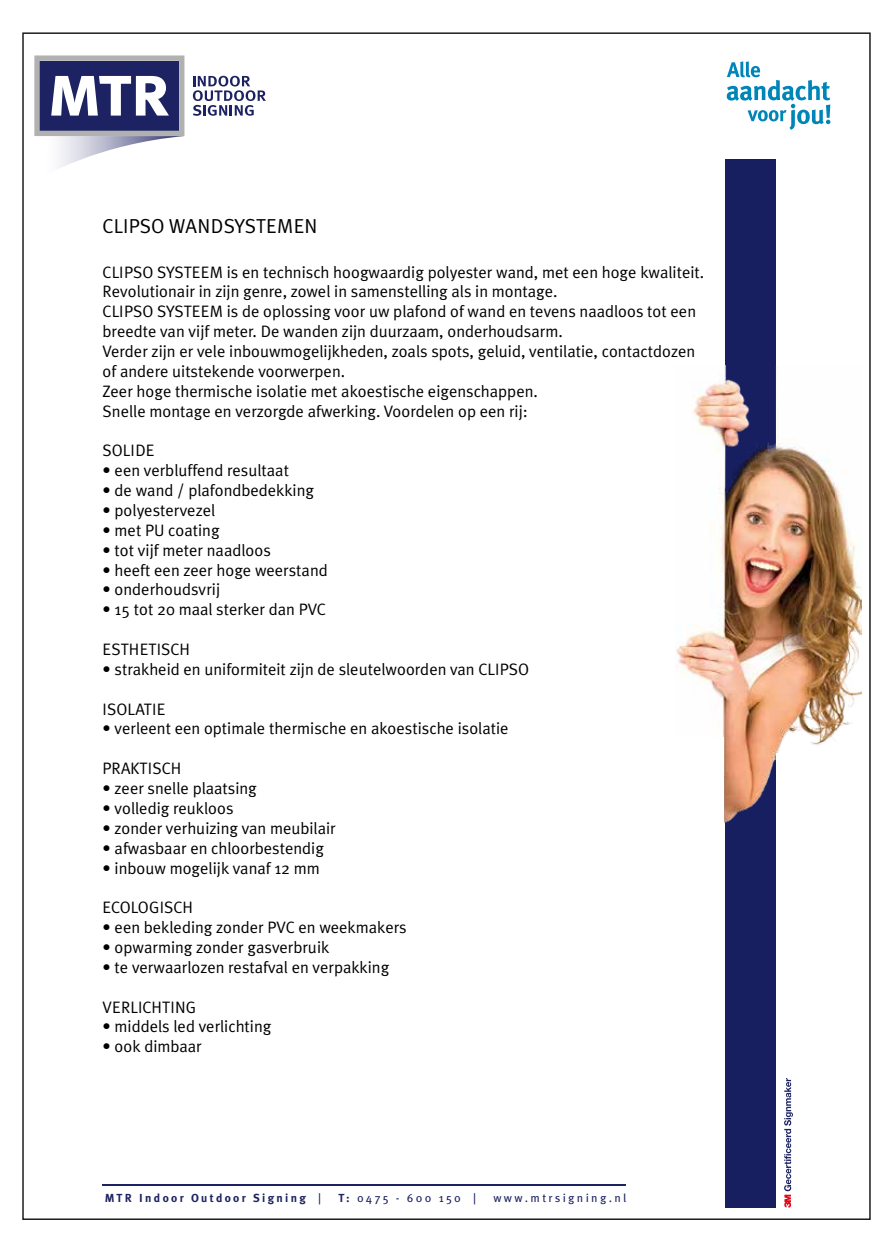
<style>
.page{position:relative;width:893px;height:1240px;background:#fff}
.page>*{position:absolute;margin:0;border:0;box-sizing:border-box;transform-origin:0 0}
.t1{font:20.25px "Meta Plus Normal";letter-spacing:.005em;color:#000}
.t2{font:16.5px/19.8px "Meta Plus Normal";color:#000}
.t3{font:11.7px "Meta Pro";letter-spacing:.2em;color:#1d2362}
.t4{font:700 11.7px "Meta Plus";letter-spacing:.2em;color:#1d2362}
.s1{font-family:"Meta Pro";font-weight:400}
.s2{font-family:"Meta Plus";font-weight:700}
</style>
<div class="page">
<div style="left:22px;top:32px;width:849px;height:1188px;background:#fff;border:2px solid #1d1d1b"></div>
<svg style="left:727px;top:61px;width:103px;height:69px"></svg>
<div style="left:725px;top:159px;width:51px;height:1048px;background:#171f61"></div>
<img style="left:675px;top:365px;width:187px;height:459px">
<svg style="left:784px;top:1078px;width:9px;height:129px"></svg>
<svg style="left:193px;top:76px;width:73px;height:40px"></svg>
<svg style="left:34px;top:55px;width:150px;height:113px"></svg>
<hr style="left:103px;top:1184px;width:523px;height:1px;background:#1d2362">
<div style="left:675px;top:737px;width:49px;height:109px;background:#fff"></div>
<div style="left:776px;top:753px;width:49px;height:110px;background:#fff"></div>
<p class="t1" style="left:103px;top:214px;width:216px">CLIPSO WANDSYSTEMEN</p>
<p class="t2" style="left:103px;top:262px;width:603px">CLIPSO SYSTEEM is en technisch hoogwaardig polyester wand, met een hoge kwaliteit.<br>Revolutionair in zijn genre, zowel in samenstelling als in montage.<br>CLIPSO SYSTEEM is de oplossing voor uw plafond of wand en tevens naadloos tot een breedte van vijf meter. De wanden zijn duurzaam, onderhoudsarm.<br>Verder zijn er vele inbouwmogelijkheden, zoals spots, geluid, ventilatie, contactdozen of andere uitstekende voorwerpen.<br>Zeer hoge thermische isolatie met akoestische eigenschappen.<br>Snelle montage en verzorgde afwerking. Voordelen op een rij:</p>
<p class="t2" style="left:103px;top:440px;width:53px">SOLIDE</p>
<p class="t2" style="left:103px;top:460px;width:188px">• een verbluffend resultaat</p>
<p class="t2" style="left:103px;top:480px;width:213px">• de wand / plafondbedekking</p>
<p class="t2" style="left:103px;top:500px;width:114px">• polyestervezel</p>
<p class="t2" style="left:103px;top:520px;width:118px">• met PU coating</p>
<p class="t2" style="left:103px;top:540px;width:170px">• tot vijf meter naadloos</p>
<p class="t2" style="left:103px;top:560px;width:227px">• heeft een zeer hoge weerstand</p>
<p class="t2" style="left:103px;top:579px;width:119px">• onderhoudsvrij</p>
<p class="t2" style="left:103px;top:599px;width:225px">• 15 tot 20 maal sterker dan PVC</p>
<p class="t2" style="left:103px;top:639px;width:89px">ESTHETISCH</p>
<p class="t2" style="left:103px;top:659px;width:428px">• strakheid en uniformiteit zijn de sleutelwoorden van CLIPSO</p>
<p class="t2" style="left:103px;top:699px;width:64px">ISOLATIE</p>
<p class="t2" style="left:103px;top:718px;width:407px">• verleent een optimale thermische en akoestische isolatie</p>
<p class="t2" style="left:103px;top:758px;width:80px">PRAKTISCH</p>
<p class="t2" style="left:103px;top:778px;width:156px">• zeer snelle plaatsing</p>
<p class="t2" style="left:103px;top:798px;width:132px">• volledig reukloos</p>
<p class="t2" style="left:103px;top:818px;width:235px">• zonder verhuizing van meubilair</p>
<p class="t2" style="left:103px;top:838px;width:223px">• afwasbaar en chloorbestendig</p>
<p class="t2" style="left:103px;top:857px;width:219px">• inbouw mogelijk vanaf 12 mm</p>
<p class="t2" style="left:103px;top:897px;width:92px">ECOLOGISCH</p>
<p class="t2" style="left:103px;top:917px;width:306px">• een bekleding zonder PVC en weekmakers</p>
<p class="t2" style="left:103px;top:937px;width:228px">• opwarming zonder gasverbruik</p>
<p class="t2" style="left:103px;top:957px;width:288px">• te verwaarlozen restafval en verpakking</p>
<p class="t2" style="left:103px;top:996px;width:95px">VERLICHTING</p>
<p class="t2" style="left:103px;top:1016px;width:170px">• middels led verlichting</p>
<p class="t2" style="left:103px;top:1036px;width:101px">• ook dimbaar</p>
<p class="t4" style="left:105px;top:1191px;width:218px">MTR Indoor Outdoor Signing <span class="s1">|</span></p>
<p class="t3" style="left:338px;top:1190px;width:139px"><span class="s2">T:</span> 0475 - 600 150 |</p>
<p class="t3" style="left:493px;top:1190px;width:134px">www.mtrsigning.nl</p>
</div>
